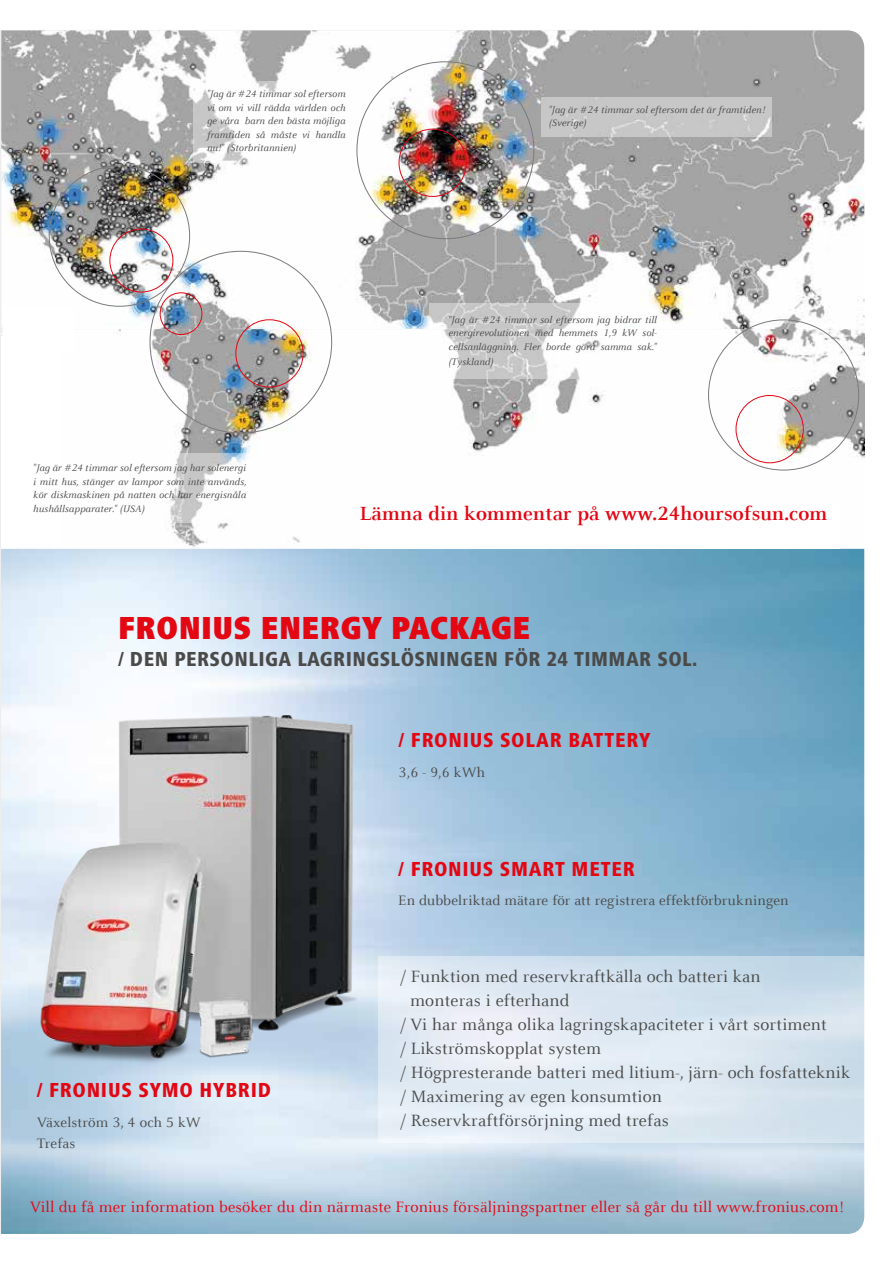
<style>
.page{position:relative;width:893px;height:1263px;background:#fff}
.page>*{position:absolute;margin:0;border:0;box-sizing:border-box;transform-origin:0 0}
.t1{font:900 condensed 33px "Frutiger Next LTW1 G";letter-spacing:.01em;color:#e30613}
.t2{font:800 condensed 21px "Frutiger Next LTW1 G";letter-spacing:.035em;color:#e30613}
.t3{font:800 condensed 21px "Frutiger Next LTW1 G";letter-spacing:.02em;color:#4a4a49}
.t4{font:700 21px "Celeste Offc Pro";letter-spacing:.01em;color:#e30613}
.t5{font:18px "Celeste Offc Pro";letter-spacing:.01em;color:#4a4a49}
.t6{font:16.5px "Celeste Offc Pro";letter-spacing:.01em;color:#e30613}
.t7{font:15px/21px "Celeste Offc Pro";letter-spacing:.01em;color:#4a4a49}
.t8{font:italic 10.5px/13.5px "Celeste Offc Pro";letter-spacing:.01em;color:#4a4a49;text-align:justify}
</style>
<div class="page">
<img style="left:1px;top:30px;width:863px;height:303px">
<img style="left:73px;top:330px;width:791px;height:219px">
<img style="left:1px;top:549px;width:863px;height:685px">
<div style="left:109px;top:229px;width:64px;height:63px;border:1px solid #e30613;border-radius:50%"></div>
<div style="left:160px;top:292px;width:42px;height:43px;border:1px solid #e30613;border-radius:50%"></div>
<div style="left:235px;top:319px;width:68px;height:68px;border:1px solid #e30613;border-radius:50%"></div>
<div style="left:399px;top:129px;width:68px;height:68px;border:1px solid #e30613;border-radius:50%"></div>
<div style="left:736px;top:395px;width:68px;height:68px;border:1px solid #e30613;border-radius:50%"></div>
<svg style="left:378px;top:956px;width:487px;height:186px;background:#dbe6f1"></svg>
<img style="left:0;top:648px;width:434px;height:455px">
<div style="left:3px;top:306px;width:70px;height:46px;background:#fff"></div>
<svg style="left:73px;top:453px;width:183px;height:70px"></svg>
<svg style="left:429px;top:304px;width:231px;height:75px"></svg>
<div style="left:542px;top:98px;width:230px;height:39px;background:#c7c7c7"></div>
<svg style="left:193px;top:81px;width:162px;height:82px"></svg>
<div style="left:360px;top:505px;width:480px;height:44px;background:#fff"></div>
<p class="t8" style="left:207px;top:87px;width:140px">"Jag är #24 timmar sol eftersom vi om vi vill rädda världen och ge våra barn den bästa möjliga framtiden så måste vi handla nu!" (Storbritannien)</p>
<p class="t8" style="left:549px;top:103px;width:218px">"Jag är #24 timmar sol eftersom det är framtiden! (Sverige)</p>
<p class="t8" style="left:33px;top:461px;width:214px">"Jag är #24 timmar sol eftersom jag har solenergi i mitt hus, stänger av lampor som inte används, kör diskmaskinen på natten och har energisnåla hushållsapparater." (USA)</p>
<p class="t8" style="left:448px;top:313px;width:210px">"Jag är #24 timmar sol eftersom jag bidrar till energirevolutionen med hemmets 1,9 kW sol&shy;cellsanläggning. Fler borde göra samma sak."</p>
<p class="t8" style="left:448px;top:355px;width:47px">(Tyskland)</p>
<h2 class="t4" style="left:360px;top:500px;width:469px">Lämna din kommentar på www.24hoursofsun.com</h2>
<h1 class="t1" style="left:118px;top:609px;width:414px">FRONIUS ENERGY PACKAGE</h1>
<h2 class="t3" style="left:118px;top:646px;width:581px">/ DEN PERSONLIGA LAGRINGSLÖSNINGEN FÖR 24 TIMMAR SOL.</h2>
<h2 class="t2" style="left:399px;top:728px;width:253px">/ FRONIUS SOLAR BATTERY</h2>
<h3 class="t7" style="left:399px;top:761px;width:88px">3,6 - 9,6 kWh</h3>
<h2 class="t2" style="left:37px;top:1078px;width:236px">/ FRONIUS SYMO HYBRID</h2>
<h3 class="t7" style="left:37px;top:1111px;width:166px">Växelström 3, 4 och 5 kW<br>Trefas</h3>
<h2 class="t2" style="left:398px;top:856px;width:238px">/ FRONIUS SMART METER</h2>
<h3 class="t7" style="left:398px;top:890px;width:392px">En dubbelriktad mätare för att registrera effektförbrukningen</h3>
<h3 class="t5" style="left:401px;top:966px;width:361px">/ Funktion med reservkraftkälla och batteri kan</h3>
<h3 class="t5" style="left:410px;top:990px;width:161px">monteras i efterhand</h3>
<h3 class="t5" style="left:401px;top:1014px;width:428px">/ Vi har många olika lagringskapaciteter i vårt sortiment</h3>
<h3 class="t5" style="left:401px;top:1038px;width:202px">/ Likströmskopplat system</h3>
<h3 class="t5" style="left:401px;top:1062px;width:451px">/ Högpresterande batteri med litium-, järn- och fosfatteknik</h3>
<h3 class="t5" style="left:401px;top:1086px;width:263px">/ Maximering av egen konsumtion</h3>
<h3 class="t5" style="left:401px;top:1110px;width:270px">/ Reservkraftförsörjning med trefas</h3>
<h3 class="t6" style="left:30px;top:1197px;width:815px">Vill du få mer information besöker du din närmaste Fronius försäljningspartner eller så går du till www.fronius.com!</h3>
</div>
